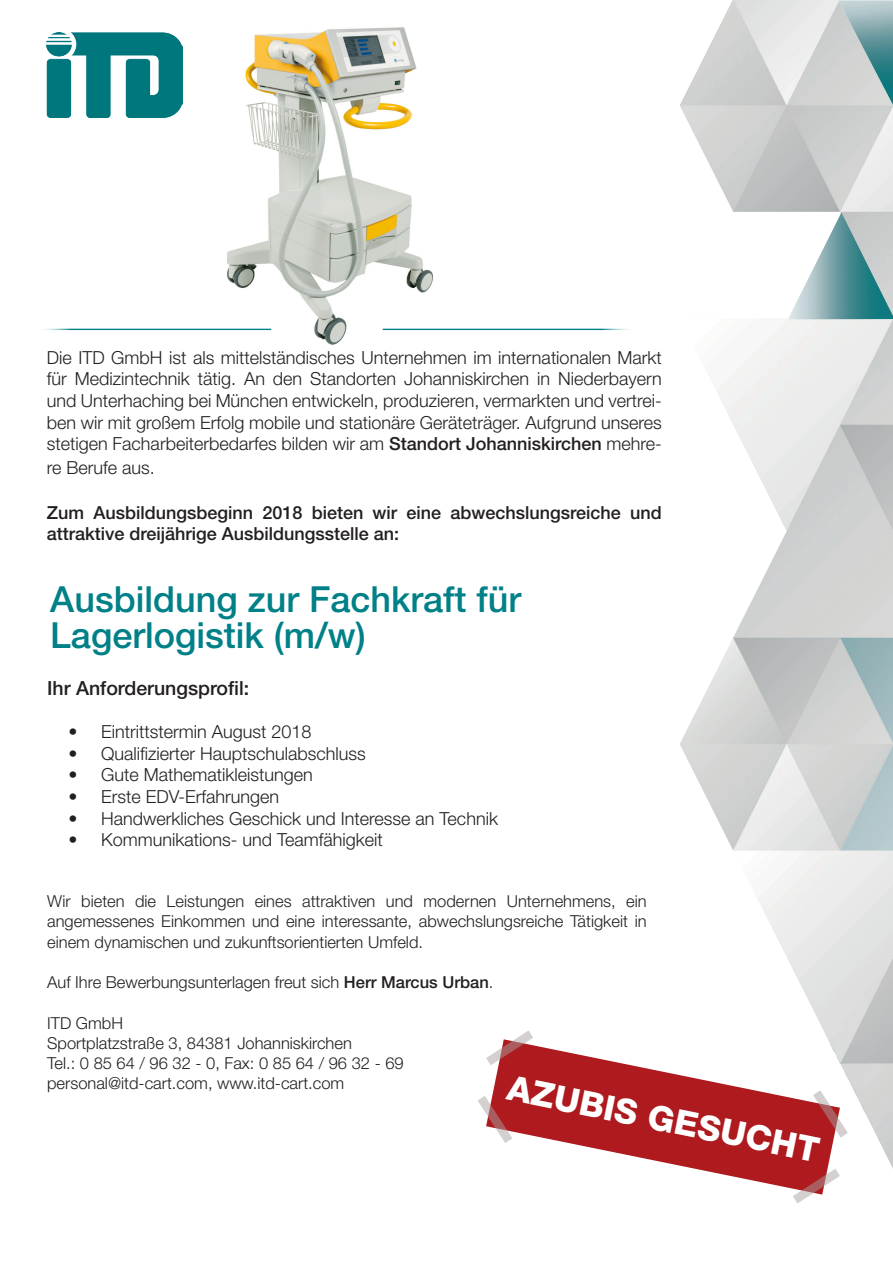
<style>
.page{position:relative;width:893px;height:1263px;background:#fff}
.page>*{position:absolute;margin:0;border:0;box-sizing:border-box;transform-origin:0 0}
.t1{font:500 36px/36px "Helvetica Neue LT Pro";color:#008087}
.t2{font:800 34.65px "Helvetica Neue LT Pro";color:#fff}
.t3{font:500 19.5px "Helvetica Neue LT Pro";color:#231f20}
.t4{font:300 18px/21.6px "Helvetica Neue LT Pro";color:#231f20;text-align:justify}
.t5{font:500 18px/21.6px "Helvetica Neue LT Pro";color:#231f20}
.t6{font:300 16.5px/20.2px "Helvetica Neue LT Pro";color:#231f20;text-align:justify}
.s1{font-weight:500}
</style>
<div class="page">
<img style="left:47px;top:32px;width:136px;height:85px">
<img style="left:680px;top:0;width:213px;height:1204px">
<img style="left:838px;top:0;width:55px;height:105px">
<img style="left:788px;top:212px;width:105px;height:107px">
<img style="left:218px;top:27px;width:223px;height:318px">
<hr style="left:37px;top:329px;width:234px;height:1px;background:#008087">
<hr style="left:383px;top:329px;width:252px;height:1px;background:#008087">
<svg style="left:492px;top:1039px;width:348px;height:155px;fill:#ae1a1e"></svg>
<svg style="left:478px;top:1096px;width:34px;height:47px"></svg>
<svg style="left:486px;top:1030px;width:47px;height:35px"></svg>
<svg style="left:813px;top:1090px;width:35px;height:47px"></svg>
<svg style="left:793px;top:1169px;width:47px;height:34px"></svg>
<p class="t4" style="left:47px;top:346px;width:617px">Die ITD GmbH ist als mittelständisches Unternehmen im internationalen Markt für Medizintechnik tätig. An den Standorten Johanniskirchen in Niederbayern und Unterhaching bei München entwickeln, produzieren, vermarkten und vertrei&shy;ben wir mit großem Erfolg mobile und stationäre Geräteträger. Aufgrund unseres stetigen Facharbeiterbedarfes bilden wir am <span class="s1">Standort Johanniskirchen</span> mehre-</p>
<p class="t4" style="left:47px;top:456px;width:110px">re Berufe aus.</p>
<p class="t5" style="left:47px;top:501px;width:617px">Zum Ausbildungsbeginn 2018 bieten wir eine abwechslungsreiche und attraktive dreijährige Ausbildungsstelle an:</p>
<p class="t1" style="left:50px;top:581px;width:472px">Ausbildung zur Fachkraft für<br>Lagerlogistik (m/w)</p>
<p class="t3" style="left:47px;top:676px;width:203px">Ihr Anforderungsprofil:</p>
<p class="t4" style="left:68px;top:721px;width:245px">• Eintrittstermin August 2018</p>
<p class="t4" style="left:68px;top:742px;width:299px">• Qualifizierter Hauptschulabschluss</p>
<p class="t4" style="left:68px;top:764px;width:246px">• Gute Mathematikleistungen</p>
<p class="t4" style="left:68px;top:785px;width:212px">• Erste EDV-Erfahrungen</p>
<p class="t4" style="left:68px;top:807px;width:431px">• Handwerkliches Geschick und Interesse an Technik</p>
<p class="t4" style="left:68px;top:829px;width:316px">• Kommunikations- und Teamfähigkeit</p>
<p class="t6" style="left:47px;top:891px;width:601px">Wir bieten die Leistungen eines attraktiven und modernen Unternehmens, ein angemessenes Einkommen und eine interessante, abwechslungsreiche Tätigkeit in einem dynamischen und zukunftsorientierten Umfeld.</p>
<p class="t6" style="left:47px;top:972px;width:448px">Auf Ihre Bewerbungsunterlagen freut sich <span class="s1">Herr Marcus Urban</span>.</p>
<p class="t6" style="left:47px;top:1012px;width:77px">ITD GmbH</p>
<p class="t6" style="left:47px;top:1032px;width:306px">Sportplatzstraße 3, 84381 Johanniskirchen</p>
<p class="t6" style="left:47px;top:1053px;width:358px">Tel.: 0 85 64 / 96 32 - 0, Fax: 0 85 64 / 96 32 - 69</p>
<p class="t6" style="left:47px;top:1073px;width:299px">personal@itd-cart.com, www.itd-cart.com</p>
<p class="t2" style="left:512px;top:1068px;width:319px;rotate:11deg">AZUBIS GESUCHT</p>
</div>
